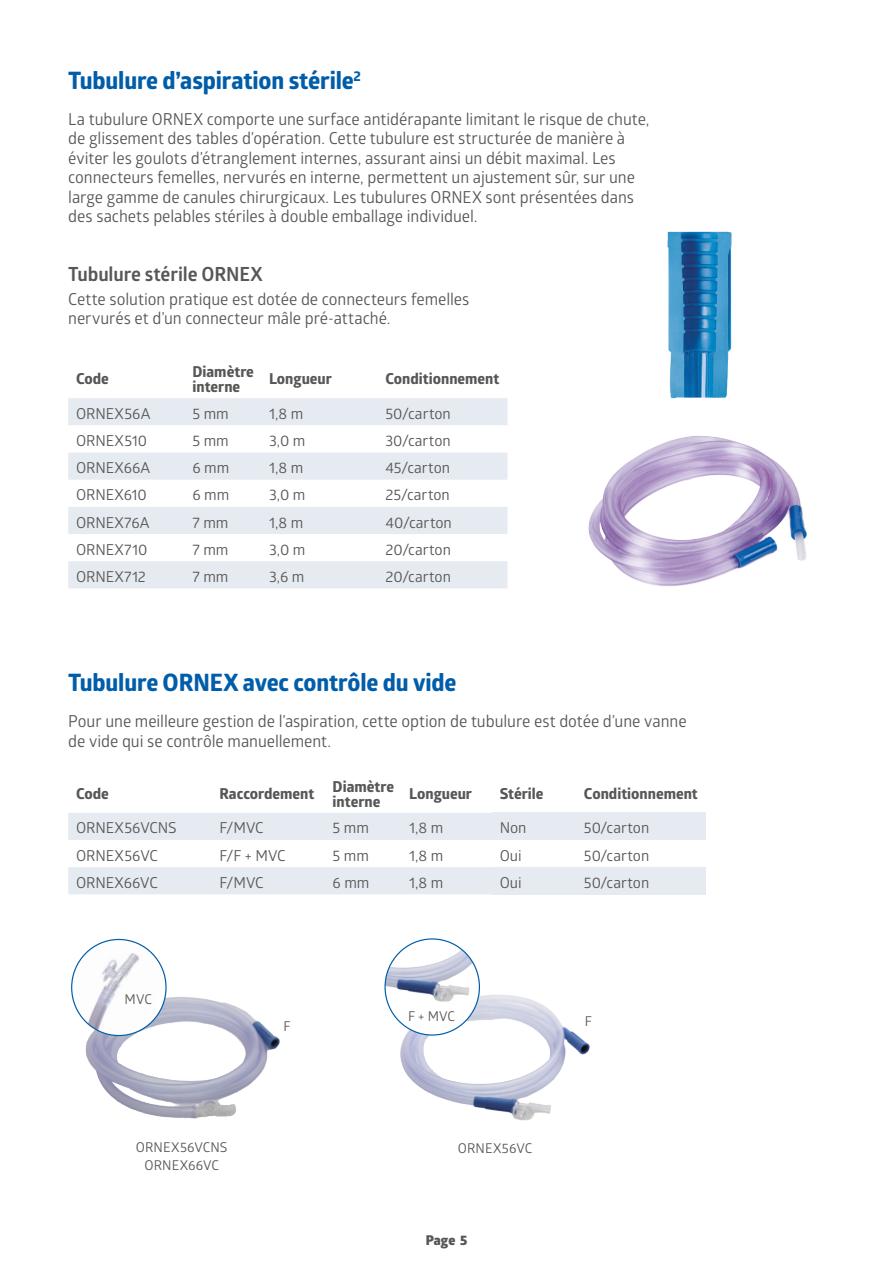
<style>
.page{position:relative;width:893px;height:1263px;background:#fff}
.page>*{position:absolute;margin:0;border:0;box-sizing:border-box;transform-origin:0 0}
.MEDLINE_-_Body_-_bullet{font:700 24px "Globerx";letter-spacing:-.005em;color:#005da9}
.MEDLINE_-_Body_-_bullet-2{font:700 19.5px "Glober";letter-spacing:-.005em;color:#575756}
.MEDLINE_-_Body_-_bullet-3{font:16.5px/19.5px "Glober";letter-spacing:-.005em;color:#575756}
.t1{font:15px "Glober";letter-spacing:-.005em;color:#575756}
.Table_Heads{font:700 15px/15px "Globerx";color:#575756}
.t2{font:13.5px "Glober";letter-spacing:.005em;color:#575756}
.t3{font:800 13.5px "Glober";color:#575756}
</style>
<div class="page">
<div style="left:68px;top:398px;width:440px;height:27px;background:#e6ebf1"></div>
<div style="left:68px;top:452px;width:440px;height:28px;background:#e6ebf1"></div>
<div style="left:68px;top:507px;width:440px;height:27px;background:#e6ebf1"></div>
<div style="left:68px;top:561px;width:440px;height:27px;background:#e6ebf1"></div>
<div style="left:68px;top:813px;width:424px;height:27px;background:#e6ebf1"></div>
<div style="left:492px;top:813px;width:84px;height:27px;background:#e6ebf1"></div>
<div style="left:576px;top:813px;width:130px;height:27px;background:#e6ebf1"></div>
<div style="left:68px;top:867px;width:424px;height:27px;background:#e6ebf1"></div>
<div style="left:492px;top:867px;width:84px;height:27px;background:#e6ebf1"></div>
<div style="left:576px;top:867px;width:130px;height:27px;background:#e6ebf1"></div>
<img style="left:588px;top:436px;width:219px;height:150px">
<img style="left:668px;top:231px;width:63px;height:168px">
<img style="left:71px;top:980px;width:209px;height:139px">
<img style="left:72px;top:939px;width:94px;height:96px">
<img style="left:397px;top:993px;width:193px;height:128px">
<div style="left:385px;top:939px;width:94px;height:96px;background:#fff;border-radius:50%"></div>
<img style="left:386px;top:939px;width:93px;height:81px">
<p class="MEDLINE_-_Body_-_bullet" style="left:68px;top:63px;width:294px">Tubulure d’aspiration stérile<sup>2</sup></p>
<p class="MEDLINE_-_Body_-_bullet-3" style="left:68px;top:109px;width:583px">La tubulure ORNEX comporte une surface antidérapante limitant le risque de chute, de glissement des tables d’opération. Cette tubulure est structurée de manière à éviter les goulots d’étranglement internes, assurant ainsi un débit maximal. Les connecteurs femelles, nervurés en interne, permettent un ajustement sûr, sur une large gamme de canules chirurgicaux. Les tubulures ORNEX sont présentées dans des sachets pelables stériles à double emballage individuel.</p>
<p class="MEDLINE_-_Body_-_bullet-2" style="left:68px;top:260px;width:196px">Tubulure stérile ORNEX</p>
<p class="MEDLINE_-_Body_-_bullet-3" style="left:68px;top:288px;width:403px">Cette solution pratique est dotée de connecteurs femelles nervurés et d’un connecteur mâle pré-attaché.</p>
<p class="Table_Heads" style="left:76px;top:371px;width:34px">Code</p>
<p class="Table_Heads" style="left:192px;top:364px;width:63px">Diamètre interne</p>
<p class="Table_Heads" style="left:269px;top:371px;width:64px">Longueur</p>
<p class="Table_Heads" style="left:385px;top:371px;width:115px">Conditionnement</p>
<p class="t1" style="left:76px;top:403px;width:76px">ORNEX56A</p>
<p class="t1" style="left:192px;top:403px;width:38px">5 mm</p>
<p class="t1" style="left:269px;top:403px;width:36px">1,8 m</p>
<p class="t1" style="left:385px;top:403px;width:67px">50/carton</p>
<p class="t1" style="left:76px;top:430px;width:73px">ORNEX510</p>
<p class="t1" style="left:192px;top:430px;width:38px">5 mm</p>
<p class="t1" style="left:269px;top:430px;width:38px">3,0 m</p>
<p class="t1" style="left:385px;top:430px;width:67px">30/carton</p>
<p class="t1" style="left:76px;top:457px;width:76px">ORNEX66A</p>
<p class="t1" style="left:192px;top:457px;width:38px">6 mm</p>
<p class="t1" style="left:269px;top:457px;width:36px">1,8 m</p>
<p class="t1" style="left:385px;top:457px;width:66px">45/carton</p>
<p class="t1" style="left:76px;top:484px;width:72px">ORNEX610</p>
<p class="t1" style="left:192px;top:484px;width:38px">6 mm</p>
<p class="t1" style="left:269px;top:484px;width:38px">3,0 m</p>
<p class="t1" style="left:385px;top:484px;width:66px">25/carton</p>
<p class="t1" style="left:76px;top:512px;width:75px">ORNEX76A</p>
<p class="t1" style="left:192px;top:512px;width:37px">7 mm</p>
<p class="t1" style="left:269px;top:512px;width:36px">1,8 m</p>
<p class="t1" style="left:385px;top:512px;width:68px">40/carton</p>
<p class="t1" style="left:76px;top:539px;width:73px">ORNEX710</p>
<p class="t1" style="left:192px;top:539px;width:37px">7 mm</p>
<p class="t1" style="left:269px;top:539px;width:38px">3,0 m</p>
<p class="t1" style="left:385px;top:539px;width:67px">20/carton</p>
<p class="t1" style="left:76px;top:566px;width:71px">ORNEX712</p>
<p class="t1" style="left:192px;top:566px;width:37px">7 mm</p>
<p class="t1" style="left:269px;top:566px;width:37px">3,6 m</p>
<p class="t1" style="left:385px;top:566px;width:67px">20/carton</p>
<p class="MEDLINE_-_Body_-_bullet" style="left:68px;top:665px;width:390px">Tubulure ORNEX avec contrôle du vide</p>
<p class="MEDLINE_-_Body_-_bullet-3" style="left:68px;top:711px;width:620px">Pour une meilleure gestion de l’aspiration, cette option de tubulure est dotée d’une vanne de vide qui se contrôle manuellement.</p>
<p class="Table_Heads" style="left:76px;top:786px;width:34px">Code</p>
<p class="Table_Heads" style="left:220px;top:786px;width:96px">Raccordement</p>
<p class="Table_Heads" style="left:333px;top:778px;width:63px">Diamètre interne</p>
<p class="Table_Heads" style="left:409px;top:786px;width:64px">Longueur</p>
<p class="Table_Heads" style="left:500px;top:786px;width:45px">Stérile</p>
<p class="Table_Heads" style="left:584px;top:786px;width:115px">Conditionnement</p>
<p class="t1" style="left:76px;top:818px;width:102px">ORNEX56VCNS</p>
<p class="t1" style="left:220px;top:818px;width:46px">F/MVC</p>
<p class="t1" style="left:333px;top:818px;width:38px">5 mm</p>
<p class="t1" style="left:409px;top:818px;width:36px">1,8 m</p>
<p class="t1" style="left:500px;top:818px;width:28px">Non</p>
<p class="t1" style="left:584px;top:818px;width:67px">50/carton</p>
<p class="t1" style="left:76px;top:845px;width:83px">ORNEX56VC</p>
<p class="t1" style="left:220px;top:845px;width:68px">F/F + MVC</p>
<p class="t1" style="left:333px;top:845px;width:38px">5 mm</p>
<p class="t1" style="left:409px;top:845px;width:36px">1,8 m</p>
<p class="t1" style="left:500px;top:845px;width:23px">Oui</p>
<p class="t1" style="left:584px;top:845px;width:67px">50/carton</p>
<p class="t1" style="left:76px;top:872px;width:83px">ORNEX66VC</p>
<p class="t1" style="left:220px;top:872px;width:46px">F/MVC</p>
<p class="t1" style="left:333px;top:872px;width:38px">6 mm</p>
<p class="t1" style="left:409px;top:872px;width:36px">1,8 m</p>
<p class="t1" style="left:500px;top:872px;width:23px">Oui</p>
<p class="t1" style="left:584px;top:872px;width:67px">50/carton</p>
<p class="t2" style="left:125px;top:990px;width:29px">MVC</p>
<p class="t2" style="left:136px;top:1138px;width:93px">ORNEX56VCNS</p>
<p class="t2" style="left:145px;top:1156px;width:76px">ORNEX66VC</p>
<p class="t2" style="left:284px;top:1016px;width:9px">F</p>
<p class="t2" style="left:408px;top:1007px;width:49px">F + MVC</p>
<p class="t2" style="left:458px;top:1138px;width:76px">ORNEX56VC</p>
<p class="t3" style="left:426px;top:1230px;width:43px">Page 5</p>
<p class="t2" style="left:585px;top:1012px;width:9px">F</p>
</div>
